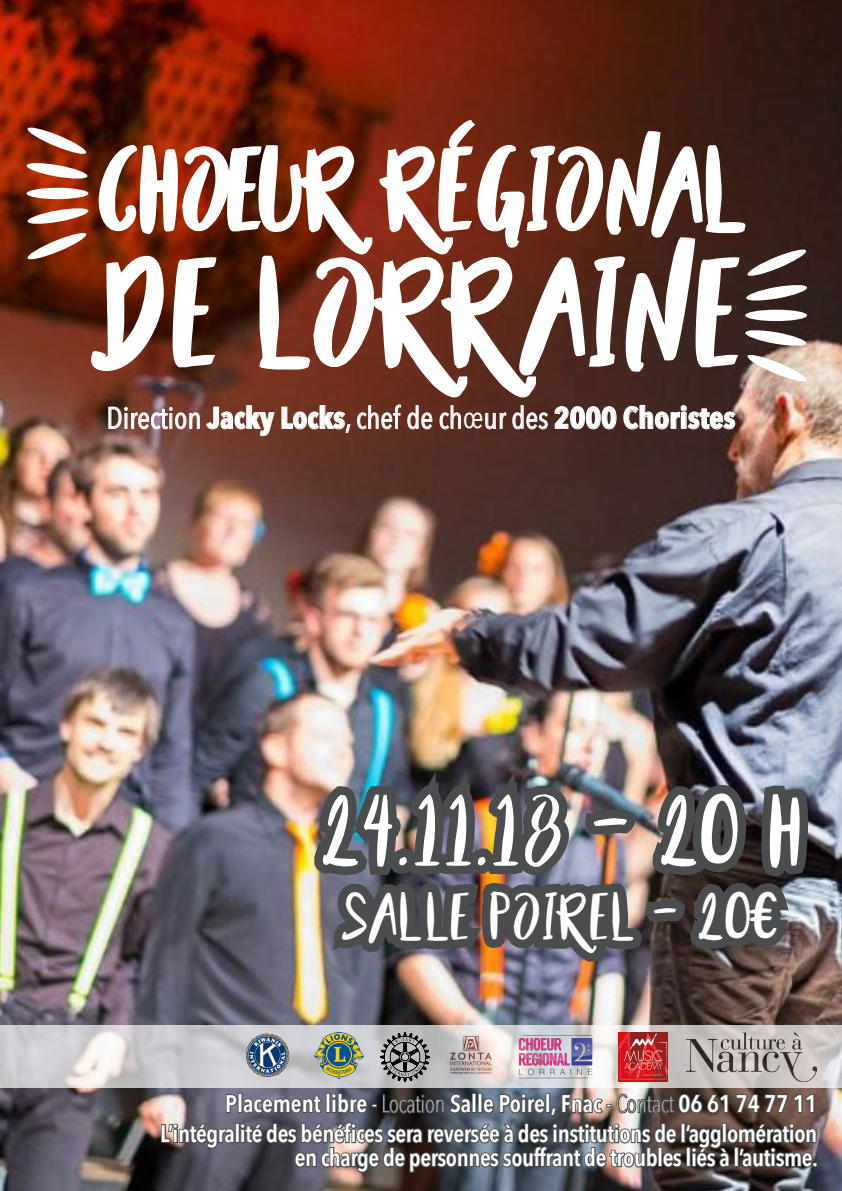
<style>
.page{position:relative;width:842px;height:1191px;background:#fff}
.page>*{position:absolute;margin:0;border:0;box-sizing:border-box;transform-origin:0 0}
.t1{font:108px "Beautyandthe Beast";letter-spacing:.08em;color:#fff}
.t2{font:82.5px "Beautyandthe Beast";letter-spacing:.08em;color:#fff}
.t3{font:72px "Beautyandthe Beast";letter-spacing:.08em;color:#fff}
.t4{font:48px "Beautyandthe Beast";letter-spacing:.08em;color:#fff}
.t5{font:30px "Avenir Next Condensed";color:#fff}
.t6{font:600 24px/24px "Avenir Next Condensed";letter-spacing:-.02em;color:#fff;text-align:right}
.t7{font:600 24px "Avenir Next Condensed";color:#fff}
.s1{font-weight:700}
.s2{font-weight:400}
.s3{font-weight:200}
</style>
<div class="page">
<img style="left:0;top:0;width:842px;height:1191px">
<img style="left:306px;top:740px;width:510px;height:235px">
<img style="left:160px;top:1088px;width:659px;height:86px">
<svg style="left:108px;top:407px;width:92px;height:22px;background:#9a7972"></svg>
<svg style="left:206px;top:405px;width:68px;height:31px;background:#8b5a4d"></svg>
<svg style="left:281px;top:405px;width:69px;height:28px;background:#88594c"></svg>
<svg style="left:357px;top:405px;width:44px;height:24px"></svg>
<svg style="left:407px;top:405px;width:25px;height:24px"></svg>
<svg style="left:440px;top:405px;width:21px;height:24px"></svg>
<svg style="left:485px;top:412px;width:21px;height:17px"></svg>
<svg style="left:512px;top:405px;width:36px;height:24px"></svg>
<svg style="left:554px;top:406px;width:62px;height:23px"></svg>
<svg style="left:623px;top:405px;width:112px;height:24px;background:#695754"></svg>
<svg style="left:26px;top:118px;width:782px;height:281px"></svg>
<svg style="left:0;top:1025px;width:842px;height:62px;background:#d2cfd1"></svg>
<img style="left:686px;top:1032px;width:131px;height:49px">
<img style="left:446px;top:1032px;width:50px;height:45px">
<img style="left:381px;top:1032px;width:49px;height:49px">
<img style="left:315px;top:1032px;width:49px;height:46px">
<img style="left:241px;top:1032px;width:55px;height:48px">
<img style="left:619px;top:1032px;width:49px;height:49px">
<img style="left:510px;top:1032px;width:91px;height:49px">
<p class="t2" style="left:100px;top:132px;width:643px">CHOEUR RÉGIONAL</p>
<p class="t1" style="left:103px;top:238px;width:638px">DE LORRAINE</p>
<p class="t5" style="left:106px;top:392px;width:631px">Direction <span class="s1">Jacky Locks</span>, chef de chœur des <span class="s1">2000 Choristes</span></p>
<p class="t3" style="left:322px;top:781px;width:480px">24.11.18 - 20 H</p>
<p class="t4" style="left:344px;top:883px;width:435px">SALLE POIREL - 20€</p>
<p class="t7" style="left:225px;top:1083px;width:593px">Placement libre <span class="s2">-</span> <span class="s3">Location</span> Salle Poirel, Fnac <span class="s2">-</span> <span class="s3">Contact</span> 06 61 74 77 11</p>
<p class="t6" style="left:160px;top:1121px;width:659px">L’intégralité des bénéfices sera reversée à des institutions de l’agglomération en charge de personnes souffrant de troubles liés à l’autisme.</p>
</div>
